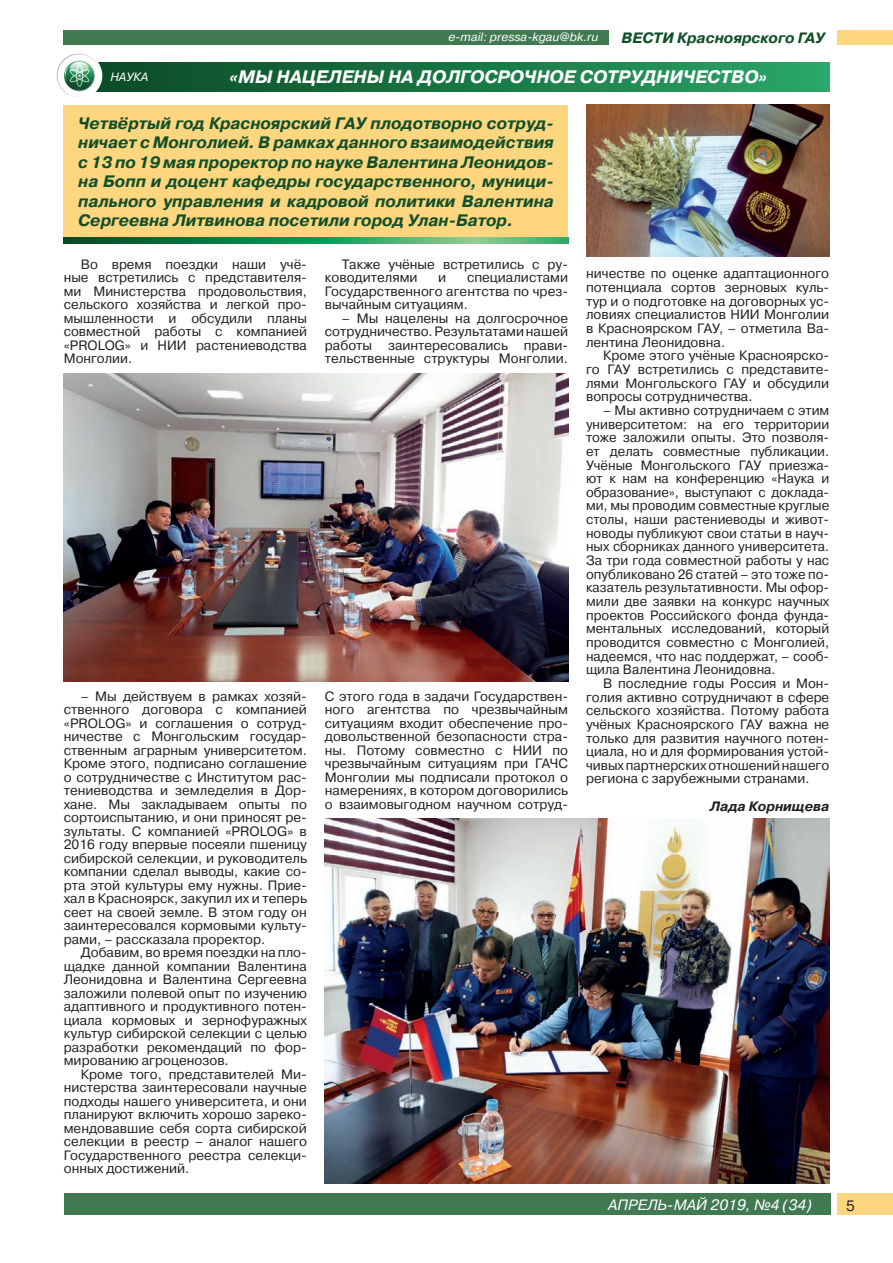
<style>
.page{position:relative;width:893px;height:1263px;background:#fff}
.page>*{position:absolute;margin:0;border:0;box-sizing:border-box;transform-origin:0 0}
.t1{font:italic 700 18px "Pragmatica WINC";color:#fff}
.t2{font:italic 700 16.5px/19.5px "Pragmatica WINC";color:#104f29;text-align:justify}
.t3{font:italic 15px "Pragmatica C";color:#fff}
.t4{font:italic 700 15px "Pragmatica C";color:#104f29}
.t5{font:15px "Pragmatica WINC";color:#231f20}
.t6{font:13.5px/13.5px "Pragmatica WINC";color:#231f20;text-align:justify}
.t7{font:italic 700 13.5px "Pragmatica WINC";color:#231f20}
.t8{font:italic 12px "Pragmatica C";color:#fff}
</style>
<div class="page">
<div style="left:64px;top:1194px;width:766px;height:21px;background:#417a50"></div>
<div style="left:838px;top:1194px;width:55px;height:21px;background:#fed67f"></div>
<div style="left:64px;top:30px;width:545px;height:15px;background:#417a50"></div>
<div style="left:838px;top:30px;width:55px;height:15px;background:#fed67f"></div>
<div style="left:63px;top:62px;width:766px;height:29px;background:linear-gradient(to right,#094622,#2aa567)"></div>
<svg style="left:56px;top:52px;width:46px;height:47px"></svg>
<svg style="left:57px;top:54px;width:43px;height:43px"></svg>
<div style="left:64px;top:106px;width:504px;height:133px;background:#fed67f"></div>
<svg style="left:64px;top:237px;width:504px;height:6px;background:#2c945b"></svg>
<img style="left:586px;top:104px;width:243px;height:153px">
<img style="left:64px;top:374px;width:504px;height:308px">
<img style="left:325px;top:818px;width:504px;height:365px">
<p class="t8" style="left:449px;top:31px;width:151px">e-mail: pressa-kgau@bk.ru</p>
<p class="t4" style="left:622px;top:29px;width:205px">ВЕСТИ Красноярского ГАУ</p>
<p class="t8" style="left:110px;top:70px;width:39px">НАУКА</p>
<h1 class="t1" style="left:230px;top:67px;width:539px">«МЫ НАЦЕЛЕНЫ НА ДОЛГОСРОЧНОЕ СОТРУДНИЧЕСТВО»</h1>
<p class="t2" style="left:78px;top:114px;width:477px">Четвёртый год Красноярский ГАУ плодотворно сотруд&shy;ничает с Монголией. В рамках данного взаимодействия с 13 по 19 мая проректор по науке Валентина Леонидов&shy;на Бопп и доцент кафедры государственного, муници&shy;пального управления и кадровой политики Валентина Сергеевна Литвинова посетили город Улан-Батор.</p>
<p class="t6" style="left:64px;top:257px;width:245px;text-indent:17px">Во время поездки наши учё&shy;ные встретились с представителя&shy;ми Министерства продовольствия, сельского хозяйства и легкой про&shy;мышленности и обсудили планы совместной работы с компанией «PROLOG» и НИИ растениеводства Монголии.</p>
<p class="t6" style="left:325px;top:257px;width:245px;text-indent:17px">Также учёные встретились с ру&shy;ководителями</p>
<p class="t6" style="left:586px;top:267px;width:245px">ничестве по оценке адаптационного потенциала сортов зерновых куль&shy;тур и о подготовке на договорных ус&shy;ловиях специалистов НИИ Монголии в Красноярском ГАУ, – отметила Ва&shy;лентина Леонидовна.</p>
<p class="t6" style="left:586px;top:349px;width:245px;text-indent:17px">Кроме этого учёные Красноярско&shy;го ГАУ встретились с представите&shy;лями Монгольского ГАУ и обсудили вопросы сотрудничества.</p>
<p class="t6" style="left:586px;top:403px;width:245px;text-indent:17px">– Мы активно сотрудничаем с этим университетом: на его территории тоже заложили опыты. Это позволя&shy;ет делать совместные публикации.<br>Учёные Монгольского ГАУ приезжа&shy;ют к нам на конференцию «Наука и образование», выступают с доклада&shy;ми, мы проводим совместные круглые столы, наши растениеводы и живот&shy;новоды публикуют свои статьи в науч&shy;ных сборниках данного университета.<br>За три года совместной работы у нас опубликовано 26 статей – это тоже по&shy;казатель результативности. Мы офор&shy;мили две заявки на конкурс научных проектов Российского фонда фунда&shy;ментальных исследований, который проводится совместно с Монголией, надеемся, что нас поддержат, – сооб&shy;щила Валентина Леонидовна.</p>
<p class="t6" style="left:586px;top:676px;width:245px;text-indent:17px">В последние годы Россия и Мон&shy;голия активно сотрудничают в сфере сельского хозяйства. Потому работа учёных Красноярского ГАУ важна не только для развития научного потен&shy;циала, но и для формирования устой&shy;чивых партнерских отношений нашего региона с зарубежными странами.</p>
<p class="t7" style="left:710px;top:798px;width:121px">Лада Корнищева</p>
<p class="t6" style="left:325px;top:271px;width:245px;text-indent:142px">специалистами Государственного агентства по чрез&shy;вычайным ситуациям.</p>
<p class="t6" style="left:325px;top:311px;width:245px;text-indent:17px">– Мы нацелены на долгосрочное сотрудничество. Результатами нашей работы заинтересовались прави&shy;тельственные структуры Монголии.</p>
<p class="t6" style="left:438px;top:271px;width:10px">и</p>
<p class="t6" style="left:325px;top:689px;width:245px">С этого года в задачи Государствен&shy;ного агентства по чрезвычайным ситуациям входит обеспечение про&shy;довольственной безопасности стра&shy;ны. Потому совместно с НИИ по чрезвычайным ситуациям при ГАЧС Монголии мы подписали протокол о намерениях, в котором договорились о взаимовыгодном научном сотруд-</p>
<p class="t6" style="left:64px;top:689px;width:245px;text-indent:17px">– Мы действуем в рамках хозяй&shy;ственного договора с компанией «PROLOG» и соглашения о сотруд&shy;ничестве с Монгольским государ&shy;ственным аграрным университетом.<br>Кроме этого, подписано соглашение о сотрудничестве с Институтом рас&shy;тениеводства и земледелия в Дор&shy;хане. Мы закладываем опыты по сортоиспытанию, и они приносят ре&shy;зультаты. С компанией «PROLOG» в 2016 году впервые посеяли пшеницу сибирской селекции, и руководитель компании сделал выводы, какие со&shy;рта этой культуры ему нужны. Прие&shy;хал в Красноярск, закупил их и теперь сеет на своей земле. В этом году он заинтересовался кормовыми культу&shy;рами, – рассказала проректор.</p>
<p class="t6" style="left:64px;top:946px;width:245px;text-indent:17px">Добавим, во время поездки на пло&shy;щадке данной компании Валентина Леонидовна и Валентина Сергеевна заложили полевой опыт по изучению адаптивного и продуктивного потен&shy;циала кормовых и зернофуражных культур сибирской селекции с целью разработки рекомендаций по фор&shy;мированию агроценозов.</p>
<p class="t6" style="left:64px;top:1067px;width:245px;text-indent:17px">Кроме того, представителей Ми&shy;нистерства заинтересовали научные подходы нашего университета, и они планируют включить хорошо зареко&shy;мендовавшие себя сорта сибирской селекции в реестр – аналог нашего Государственного реестра селекци&shy;онных достижений.</p>
<p class="t3" style="left:608px;top:1196px;width:205px">АПРЕЛЬ-МАЙ 2019, №4 (34)</p>
<p class="t5" style="left:846px;top:1197px;width:10px">5</p>
</div>
